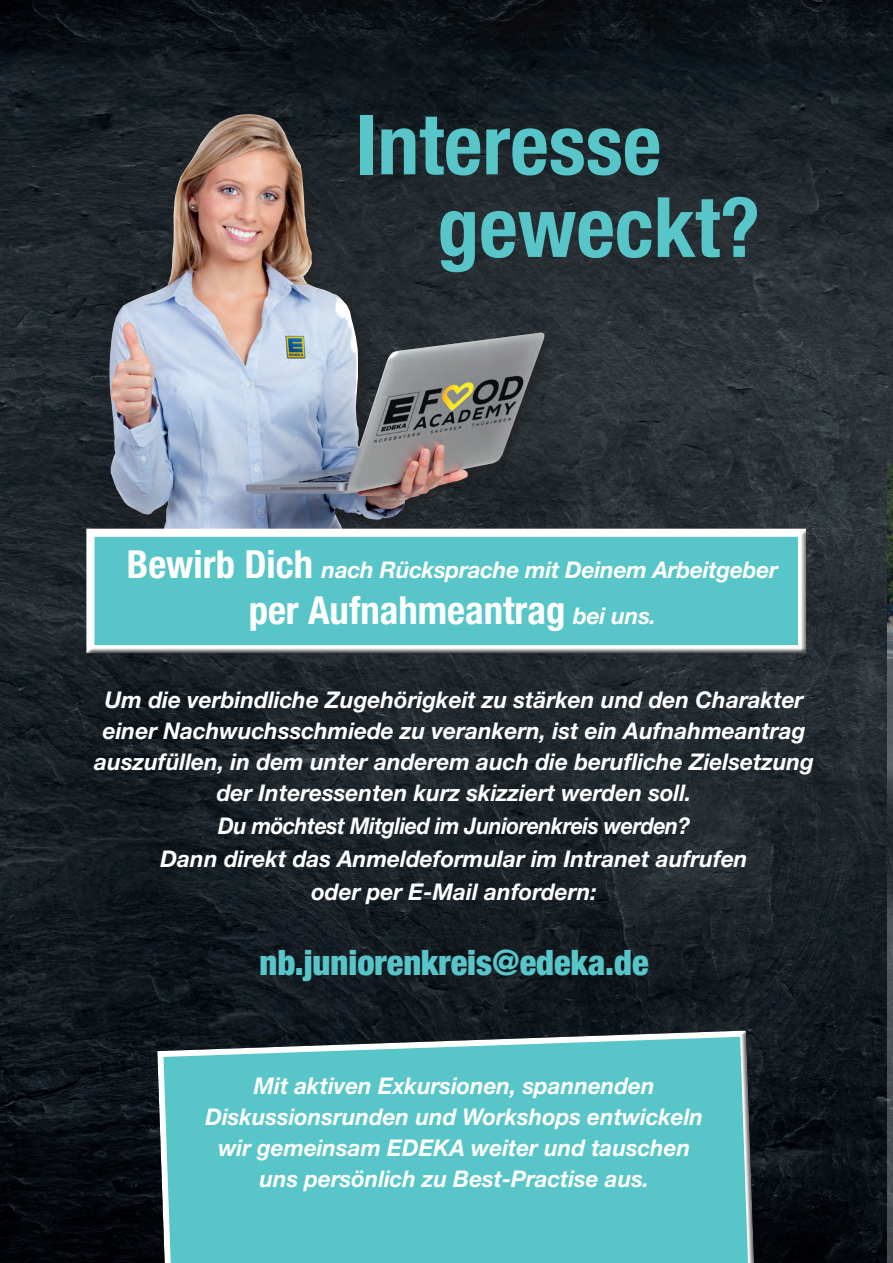
<style>
.page{position:relative;width:893px;height:1263px;background:#fff}
.page>*{position:absolute;margin:0;border:0;box-sizing:border-box;transform-origin:0 0}
.t1{font:700 condensed 83.4px/82.7px "Helvetica Neue LT Std";color:#58c5c8}
.t2{font:700 condensed 38.7px "Helvetica Neue LT Std";color:#fff}
.t3{font:900 condensed 35.25px "Helvetica Neue LT Std";color:#58c5c8}
.t4{font:italic 700 23.1px/31px "Helvetica Neue LT Std";color:#fff;text-align:center}
.t5{font:italic 700 23.1px/33.2px "Helvetica Neue LT Std";color:#fff;text-align:center;scale:.93 1}
.s1{font-style:normal;font-stretch:condensed;font-size:38.7px}
.s2{font-style:italic;font-stretch:normal;font-size:23.1px}
</style>
<div class="page">
<img style="left:0;top:0;width:893px;height:1263px">
<img style="left:887px;top:309px;width:6px;height:539px">
<svg style="left:888px;top:820px;width:5px;height:443px;background:#454b4f"></svg>
<svg style="left:154px;top:1030px;width:604px;height:233px;background:#59babd"></svg>
<div style="left:103px;top:108px;width:455px;height:445px;background:#231f20;opacity:.75"></div>
<img style="left:110px;top:114px;width:434px;height:413px">
<div style="left:83px;top:528px;width:725px;height:129px;background:#231f20;opacity:.75"></div>
<h1 class="t1" style="left:437px;top:102px;width:324px;text-indent:-81px">Interesse geweckt?</h1>
<p class="t4" style="left:127px;top:554px;width:653px"><span class="s1">Bewirb Dich</span> nach Rücksprache mit Deinem Arbeitgeber</p>
<h2 class="t2" style="left:249px;top:586px;width:409px">per Aufnahmeantrag <span class="s2">bei uns.</span></h2>
<p class="t4" style="left:94px;top:683px;width:721px">Um die verbindliche Zugehörigkeit zu stärken und den Charakter einer Nachwuchsschmiede zu verankern, ist ein Aufnahmeantrag auszufüllen, in dem unter anderem auch die berufliche Zielsetzung der Interessenten kurz skizziert werden soll.</p>
<p class="t5" style="left:161px;top:808px;width:633px">Du möchtest Mitglied im Juniorenkreis werden?<br>Dann direkt das Anmeldeformular im Intranet aufrufen oder per E-Mail anfordern:</p>
<h3 class="t3" style="left:259px;top:940px;width:391px">nb.juniorenkreis@edeka.de</h3>
<p class="t4" style="left:205px;top:1070px;width:499px">Mit aktiven Exkursionen, spannenden Diskussionsrunden und Workshops entwickeln wir gemeinsam EDEKA weiter und tauschen uns persönlich zu Best-Practise aus.</p>
</div>
